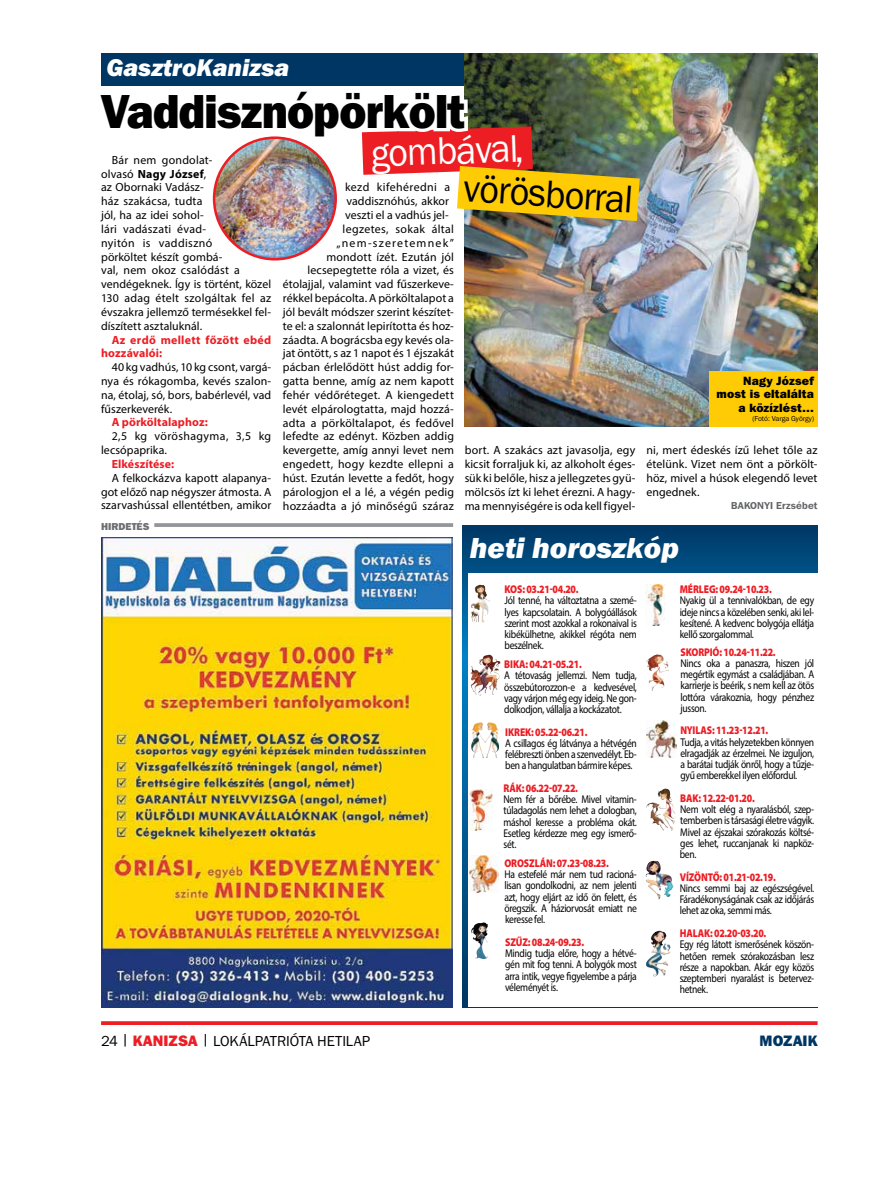
<style>
.page{position:relative;width:885px;height:1191px;background:#fff}
.page>*{position:absolute;margin:0;border:0;box-sizing:border-box;transform-origin:0 0}
.t1{font:47.5px "Franklin Gothic Hv PFL";letter-spacing:-.02em;color:#000;scale:.94 1}
.t2{font:40px "Franklin Gothic PFL";color:#000;scale:.94 1}
.t3{font:40px "Franklin Gothic PFL";color:#fff;scale:.94 1}
.t4{font:italic 30px "Franklin Gothic Hv PFL";color:#fff}
.t5{font:italic 25px "Franklin Gothic Hv PFL";color:#fff}
.t6{font:15px "Franklin Gothic PFL";letter-spacing:-.01em;color:#000}
.t7{font:15px "Franklin Gothic Hv PFL";color:#003663}
.t8{font:11.88px/13.9px "Myriad Pro";letter-spacing:.005em;color:#000;text-align:justify}
.t9{font:700 11.88px "Myriad Pro";letter-spacing:.01em;color:#ed1d24}
.t10{font:11.88px "Myriad Pro";letter-spacing:.025em;color:#000}
.t11{font:11.88px/13.8px "Franklin Gothic Hv PFL";letter-spacing:.015em;color:#000;text-align:right}
.t12{font:700 11.88px "Myriad Pro";letter-spacing:.02em;color:#000}
.t13{font:11.88px "Myriad Pro";letter-spacing:.035em;color:#000}
.t14{font:11.88px "Myriad Pro";letter-spacing:.1em;color:#000}
.t15{font:11.88px "Myriad Pro";letter-spacing:.03em;color:#000}
.t16{font:11.25px/11.2px "Myriad Pro";letter-spacing:-.03em;color:#000;scale:.85 1}
.t17{font:700 10px "Franklin Gothic PFL";letter-spacing:.015em;color:#636466}
.t18{font:10px "Franklin Gothic Hv PFL";color:#6d6e71}
.t19{font:7.5px "Franklin Gothic PFL";color:#000}
.s1{font-weight:400}
.s2{font-weight:900;color:#ed1d24}
.s3{font-family:"Franklin Gothic Hv PFL";color:#ed1d24}
</style>
<div class="page">
<svg style="left:101px;top:1021px;width:716px;height:4px;background:#ee2a31"></svg>
<div style="left:101px;top:53px;width:716px;height:32px;background:#003663"></div>
<img style="left:464px;top:53px;width:353px;height:373px">
<div style="left:709px;top:371px;width:108px;height:55px;background:#ffcb05"></div>
<svg style="left:462px;top:525px;width:355px;height:482px;background:#00477a"></svg>
<div style="left:468px;top:573px;width:349px;height:434px;background:#fff"></div>
<img style="left:646px;top:788px;width:20px;height:42px">
<img style="left:470px;top:655px;width:19px;height:40px">
<img style="left:646px;top:932px;width:21px;height:44px">
<img style="left:471px;top:723px;width:21px;height:35px">
<img style="left:645px;top:584px;width:18px;height:41px">
<img style="left:646px;top:720px;width:29px;height:37px">
<img style="left:469px;top:855px;width:29px;height:37px">
<img style="left:469px;top:789px;width:23px;height:41px">
<img style="left:646px;top:654px;width:11px;height:37px">
<img style="left:471px;top:922px;width:17px;height:37px">
<img style="left:645px;top:861px;width:22px;height:38px">
<img style="left:471px;top:585px;width:8px;height:37px">
<img style="left:217px;top:221px;width:116px;height:37px">
<svg style="left:154px;top:523px;width:299px;height:4px"></svg>
<img style="left:101px;top:537px;width:351px;height:470px">
<img style="left:101px;top:84px;width:538px;height:137px">
<p class="t5" style="left:106px;top:53px;width:184px">GasztroKanizsa</p>
<p class="t1" style="left:101px;top:80px;width:389px">Vaddisznópörkölt</p>
<p class="t3" style="left:370px;top:131px;width:164px;rotate:-2deg">gombával,</p>
<p class="t8" style="left:112px;top:153px;width:102px">Bár nem gondolat-</p>
<p class="t12" style="left:101px;top:166px;width:106px"><span class="s1">olvasó</span> Nagy József<span class="s1">,</span></p>
<p class="t8" style="left:101px;top:180px;width:104px">az Obornaki Vadász-</p>
<p class="t8" style="left:101px;top:194px;width:103px">ház szakácsa, tudta</p>
<p class="t8" style="left:101px;top:208px;width:104px">jól, ha az idei sohol-</p>
<p class="t8" style="left:101px;top:222px;width:106px">lári vadászati évad-</p>
<p class="t13" style="left:101px;top:235px;width:113px">nyitón is vaddisznó</p>
<p class="t8" style="left:101px;top:249px;width:123px">pörköltet készít gombá-</p>
<p class="t8" style="left:101px;top:263px;width:140px">val, nem okoz csalódást a</p>
<p class="t8" style="left:101px;top:277px;width:171px">vendégeknek. Így is történt, közel</p>
<p class="t8" style="left:101px;top:291px;width:171px">130 adag ételt szolgáltak fel az</p>
<p class="t8" style="left:101px;top:305px;width:172px">évszakra jellemző termésekkel fel-</p>
<p class="t8" style="left:101px;top:318px;width:102px">díszített asztaluknál.</p>
<p class="t9" style="left:112px;top:332px;width:161px">Az erdő mellett főzött ebéd</p>
<p class="t9" style="left:101px;top:345px;width:63px">hozzávalói:</p>
<p class="t8" style="left:112px;top:360px;width:161px">40 kg vadhús, 10 kg csont, vargá-</p>
<p class="t8" style="left:101px;top:374px;width:172px">nya és rókagomba, kevés szalon-</p>
<p class="t8" style="left:101px;top:388px;width:172px">na, étolaj, só, bors, babérlevél, vad</p>
<p class="t8" style="left:101px;top:401px;width:73px">fűszerkeverék.</p>
<p class="t9" style="left:112px;top:415px;width:98px">A pörköltalaphoz:</p>
<p class="t10" style="left:112px;top:429px;width:161px">2,5 kg vöröshagyma, 3,5 kg</p>
<p class="t8" style="left:101px;top:443px;width:67px">lecsópaprika.</p>
<p class="t9" style="left:112px;top:456px;width:64px">Elkészítése:</p>
<p class="t8" style="left:112px;top:471px;width:161px">A felkockázva kapott alapanya-</p>
<p class="t8" style="left:101px;top:484px;width:172px">got előző nap négyszer átmosta. A</p>
<p class="t8" style="left:101px;top:498px;width:172px">szarvashússal ellentétben, amikor</p>
<p class="t2" style="left:465px;top:165px;width:182px;rotate:4deg">vörösborral</p>
<p class="t15" style="left:345px;top:180px;width:106px">kezd kifehéredni a</p>
<p class="t8" style="left:346px;top:194px;width:104px">vaddisznóhús, akkor</p>
<p class="t8" style="left:345px;top:208px;width:105px">veszti el a vadhús jel-</p>
<p class="t10" style="left:342px;top:222px;width:113px">legzetes, sokak által</p>
<p class="t14" style="left:336px;top:235px;width:119px">„nem-szeretemnek”</p>
<p class="t8" style="left:326px;top:249px;width:129px">mondott ízét. Ezután jól</p>
<p class="t8" style="left:307px;top:263px;width:148px">lecsepegtette róla a vizet, és</p>
<p class="t8" style="left:283px;top:277px;width:172px">étolajjal, valamint vad fűszerkeve-</p>
<p class="t8" style="left:283px;top:291px;width:172px">rékkel bepácolta. A pörköltalapot a</p>
<p class="t8" style="left:283px;top:305px;width:172px">jól bevált módszer szerint készítet-</p>
<p class="t8" style="left:283px;top:319px;width:172px">te el: a szalonnát lepirította és hoz-</p>
<p class="t8" style="left:283px;top:332px;width:172px">záadta. A bográcsba egy kevés ola-</p>
<p class="t8" style="left:283px;top:346px;width:172px">jat öntött, s az 1 napot és 1 éjszakát</p>
<p class="t8" style="left:283px;top:360px;width:172px">pácban érlelődött húst addig for-</p>
<p class="t8" style="left:283px;top:374px;width:172px">gatta benne, amíg az nem kapott</p>
<p class="t8" style="left:283px;top:388px;width:172px">fehér védőréteget. A kiengedett</p>
<p class="t8" style="left:283px;top:401px;width:172px">levét elpárologtatta, majd hozzá-</p>
<p class="t8" style="left:283px;top:415px;width:172px">adta a pörköltalapot, és fedővel</p>
<p class="t8" style="left:283px;top:429px;width:172px">lefedte az edényt. Közben addig</p>
<p class="t8" style="left:283px;top:443px;width:172px">kevergette, amíg annyi levet nem</p>
<p class="t8" style="left:283px;top:457px;width:172px">engedett, hogy kezdte ellepni a</p>
<p class="t8" style="left:283px;top:471px;width:172px">húst. Ezután levette a fedőt, hogy</p>
<p class="t8" style="left:283px;top:484px;width:172px">párologjon el a lé, a végén pedig</p>
<p class="t8" style="left:283px;top:498px;width:172px">hozzáadta a jó minőségű száraz</p>
<p class="t11" style="left:716px;top:373px;width:99px">Nagy József most is eltalálta a közízlést…</p>
<p class="t19" style="left:752px;top:414px;width:63px">(Fotó: Varga György)</p>
<p class="t8" style="left:464px;top:443px;width:172px">bort. A szakács azt javasolja, egy kicsit forraljuk ki, az alkoholt éges&shy;sük ki belőle, hisz a jellegzetes gyü&shy;mölcsös ízt ki lehet érezni. A hagy&shy;ma mennyiségére is oda kell figyel-</p>
<p class="t8" style="left:646px;top:443px;width:172px">ni, mert édeskés ízű lehet tőle az ételünk. Vizet nem önt a pörkölt&shy;höz, mivel a húsok elegendő levet engednek.</p>
<p class="t17" style="left:730px;top:499px;width:88px">BAKONYI Erzsébet</p>
<p class="t18" style="left:101px;top:520px;width:50px">HIRDETÉS</p>
<p class="t4" style="left:469px;top:531px;width:210px">heti horoszkóp</p>
<p class="t16" style="left:504px;top:583px;width:157px"><span class="s2">KOS: 03.21-04.20.<br></span>Jól tenné, ha változtatna a szemé&shy;lyes kapcsolatain. A bolygóállások szerint most azokkal a rokonaival is kibékülhetne, akikkel régóta nem beszélnek.</p>
<p class="t16" style="left:504px;top:658px;width:157px"><span class="s2">BIKA: 04.21-05.21.<br></span>A tétovaság jellemzi. Nem tudja, összebútorozzon-e a kedvesével, vagy várjon még egy ideig. Ne gon&shy;dolkodjon, vállalja a kockázatot.</p>
<p class="t16" style="left:505px;top:726px;width:156px"><span class="s2">IKREK: 05.22-06.21.<br></span>A csillagos ég látványa a hétvégén felébreszti önben a szenvedélyt. Eb&shy;ben a hangulatban bármire képes.</p>
<p class="t16" style="left:503px;top:782px;width:158px"><span class="s2">RÁK: 06.22-07.22.<br></span>Nem fér a bőrébe. Mivel vitamin&shy;túladagolás nem lehet a dologban, máshol keresse a probléma okát.<br>Esetleg kérdezze meg egy ismerő&shy;sét.</p>
<p class="t16" style="left:504px;top:857px;width:157px"><span class="s2">OROSZLÁN: 07.23-08.23.<br></span>Ha estefelé már nem tud racioná&shy;lisan gondolkodni, az nem jelenti azt, hogy eljárt az idő ön felett, és öregszik. A háziorvosát emiatt ne keresse fel.</p>
<p class="t16" style="left:505px;top:936px;width:156px"><span class="s2">SZŰZ: 08.24-09.23.<br></span>Mindig tudja előre, hogy a hétvé&shy;gén mit fog tenni. A bolygók most arra intik, vegye figyelembe a párja véleményét is.</p>
<p class="t16" style="left:679px;top:583px;width:160px"><span class="s2">MÉRLEG: 09.24-10.23.<br></span>Nyakig ül a tennivalókban, de egy ideje nincs a közelében senki, aki lel&shy;kesítené. A kedvenc bolygója ellátja kellő szorgalommal.</p>
<p class="t16" style="left:680px;top:646px;width:159px"><span class="s2">SKORPIÓ: 10.24-11.22.<br></span>Nincs oka a panaszra, hiszen jól megértik egymást a családjában. A karrierje is beérik, s nem kell az ötös lottóra várakoznia, hogy pénzhez jusson.</p>
<p class="t16" style="left:680px;top:725px;width:159px"><span class="s2">NYILAS: 11.23-12.21.<br></span>Tudja, a vitás helyzetekben könnyen elragadják az érzelmei. Ne izguljon, a barátai tudják önről, hogy a tűzje&shy;gyű emberekkel ilyen előfordul.</p>
<p class="t16" style="left:679px;top:792px;width:160px"><span class="s2">BAK: 12.22-01.20.<br></span>Nem volt elég a nyaralásból, szep&shy;temberben is társasági életre vágyik.<br>Mivel az éjszakai szórakozás költsé&shy;ges lehet, ruccanjanak ki napköz&shy;ben.</p>
<p class="t16" style="left:679px;top:871px;width:160px"><span class="s2">VÍZÖNTŐ: 01.21-02.19.<br></span>Nincs semmi baj az egészségével.<br>Fáradékonyságának csak az időjárás lehet az oka, semmi más.</p>
<p class="t16" style="left:679px;top:927px;width:160px"><span class="s2">HALAK: 02.20-03.20.<br></span>Egy rég látott ismerősének köszön&shy;hetően remek szórakozásban lesz része a napokban. Akár egy közös szeptemberi nyaralást is betervez&shy;hetnek.</p>
<p class="t6" style="left:101px;top:1032px;width:270px">24 | <span class="s3">KANIZSA</span> | LOKÁLPATRIÓTA HETILAP</p>
<p class="t7" style="left:759px;top:1030px;width:34px">Mozaik</p>
</div>
